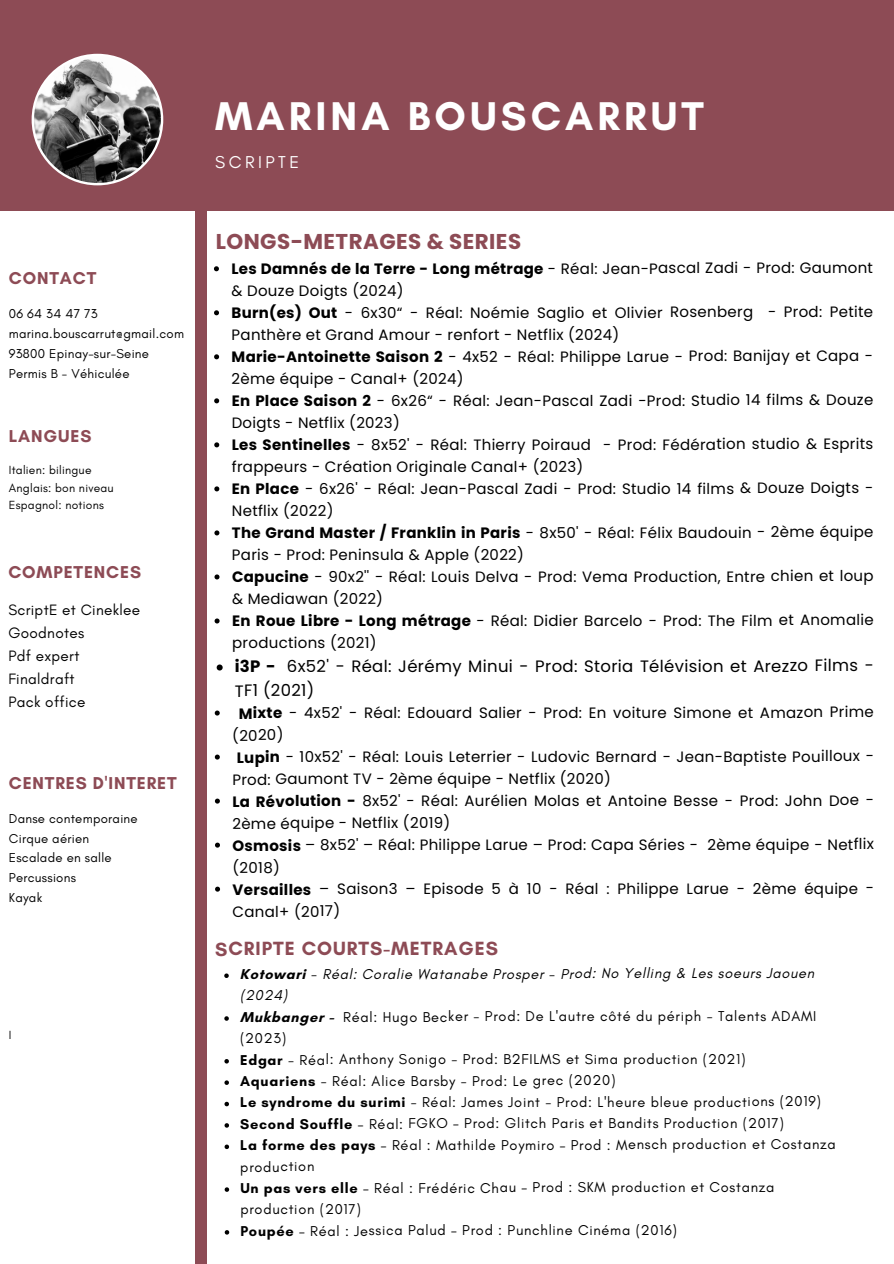
<style>
.page{position:relative;width:894px;height:1264px;background:#fff}
.page>*{position:absolute;margin:0;border:0;box-sizing:border-box;transform-origin:0 0}
.t1{font:700 40.8px "Glacial Indifference";letter-spacing:.1em;color:#fff}
.t2{font:700 21.45px "Poppins";letter-spacing:.015em;color:#8d4b55}
.t3{font:700 19.5px "Glacial Indifference";letter-spacing:.05em;color:#8d4b55}
.t4{font:700 17.55px "Glacial Indifference";letter-spacing:.05em;color:#8d4b55}
.t5{font:17.55px "Glacial Indifference";letter-spacing:.2em;color:#fff}
.t6{font:16.5px/24.6px "Poppins";letter-spacing:.015em;color:#000}
.t7{font:15.3px/23px "Glacial Indifference";letter-spacing:.02em;color:#000}
.t8{font:15px/22.5px "Poppins";letter-spacing:.015em;color:#000}
.t9{font:14.55px/21.9px "Glacial Indifference";letter-spacing:.045em;color:#000}
.t10{font:italic 14.55px/21.9px "Glacial Indifference";letter-spacing:.05em;color:#000}
.t11{font:13.2px "Glacial Indifference";letter-spacing:.02em;color:#000}
.t12{font:12px "Glacial Indifference";letter-spacing:.02em;color:#000}
.s1{font-weight:700}
.s2{font-weight:700;font-style:normal}
</style>
<div class="page">
<div style="left:0;top:0;width:892px;height:210px;background:#8d4b55"></div>
<svg style="left:32px;top:54px;width:131px;height:131px"></svg>
<svg style="left:214px;top:266px;width:5px;height:5px"></svg>
<svg style="left:214px;top:310px;width:5px;height:5px"></svg>
<svg style="left:214px;top:354px;width:5px;height:5px"></svg>
<svg style="left:214px;top:398px;width:5px;height:5px"></svg>
<svg style="left:214px;top:442px;width:5px;height:5px"></svg>
<svg style="left:214px;top:486px;width:5px;height:5px"></svg>
<svg style="left:214px;top:530px;width:5px;height:5px"></svg>
<svg style="left:214px;top:574px;width:5px;height:5px"></svg>
<svg style="left:214px;top:618px;width:5px;height:5px"></svg>
<svg style="left:216px;top:664px;width:6px;height:6px"></svg>
<svg style="left:215px;top:710px;width:5px;height:5px"></svg>
<svg style="left:215px;top:754px;width:5px;height:5px"></svg>
<svg style="left:215px;top:798px;width:5px;height:5px"></svg>
<svg style="left:215px;top:842px;width:5px;height:5px"></svg>
<svg style="left:215px;top:886px;width:5px;height:5px"></svg>
<svg style="left:224px;top:973px;width:5px;height:5px"></svg>
<svg style="left:224px;top:1016px;width:5px;height:4px"></svg>
<svg style="left:224px;top:1059px;width:5px;height:4px"></svg>
<svg style="left:224px;top:1080px;width:5px;height:4px"></svg>
<svg style="left:224px;top:1101px;width:5px;height:5px"></svg>
<svg style="left:224px;top:1123px;width:5px;height:4px"></svg>
<svg style="left:224px;top:1144px;width:5px;height:5px"></svg>
<svg style="left:224px;top:1187px;width:5px;height:4px"></svg>
<svg style="left:225px;top:1230px;width:4px;height:4px"></svg>
<div style="left:195px;top:187px;width:11px;height:1076px;background:#8d4b55"></div>
<p class="t4" style="left:9px;top:267px;width:89px">CONTACT</p>
<h1 class="t11" style="left:9px;top:306px;width:90px">06 64 34 47 73</h1>
<h4 class="t11" style="left:9px;top:325px;width:177px">marina.bouscarrut@gmail.com</h4>
<h2 class="t11" style="left:9px;top:345px;width:142px">93800 Epinay-sur-Seine</h2>
<p class="t11" style="left:9px;top:365px;width:122px">Permis B - Véhiculée</p>
<p class="t4" style="left:9px;top:425px;width:84px">LANGUES</p>
<p class="t12" style="left:9px;top:463px;width:84px">Italien: bilingue</p>
<p class="t12" style="left:9px;top:480px;width:106px">Anglais: bon niveau</p>
<p class="t12" style="left:9px;top:498px;width:96px">Espagnol: notions</p>
<p class="t4" style="left:8px;top:561px;width:134px">COMPETENCES</p>
<p class="t7" style="left:8px;top:598px;width:133px">ScriptE et Cineklee<br>Goodnotes<br>Pdf expert<br>Finaldraft<br>Pack office</p>
<p class="t4" style="left:9px;top:772px;width:169px">CENTRES D'INTERET</p>
<p class="t11" style="left:9px;top:810px;width:130px">Danse contemporaine</p>
<p class="t11" style="left:9px;top:830px;width:82px">Cirque aérien</p>
<p class="t11" style="left:9px;top:849px;width:104px">Escalade en salle</p>
<p class="t11" style="left:9px;top:869px;width:69px">Percussions</p>
<p class="t11" style="left:9px;top:889px;width:35px">Kayak</p>
<p class="t12" style="left:9px;top:1027px;width:4px">I</p>
<h2 class="t1" style="left:215px;top:91px;width:490px">MARINA BOUSCARRUT</h2>
<p class="t5" style="left:215px;top:152px;width:85px">SCRIPTE</p>
<p class="t2" style="left:216px;top:226px;width:307px">LONGS-METRAGES &amp; SERIES</p>
<p class="t8" style="left:231px;top:257px;width:643px"><span class="s1">Les Damnés de la Terre - Long métrage</span> - Réal: Jean-Pascal Zadi - Prod: Gaumont &amp; Douze Doigts (2024)</p>
<p class="t8" style="left:231px;top:301px;width:643px"><span class="s1">Burn(es) Out</span> - 6x30“ - Réal: Noémie Saglio et Olivier Rosenberg - Prod: Petite<br>Panthère et Grand Amour - renfort - Netflix (2024)</p>
<p class="t8" style="left:231px;top:345px;width:643px"><span class="s1">Marie-Antoinette Saison 2</span> - 4x52 - Réal: Philippe Larue - Prod: Banijay et Capa -<br>2ème équipe - Canal+ (2024)</p>
<p class="t8" style="left:232px;top:389px;width:643px"><span class="s1">En Place Saison 2</span> - 6x26“ - Réal: Jean-Pascal Zadi -Prod: Studio 14 films &amp; Douze<br>Doigts - Netflix (2023)</p>
<p class="t8" style="left:232px;top:433px;width:643px"><span class="s1">Les Sentinelles</span> - 8x52' - Réal: Thierry Poiraud - Prod: Fédération studio &amp; Esprits frappeurs - Création Originale Canal+ (2023)</p>
<p class="t8" style="left:232px;top:477px;width:643px"><span class="s1">En Place</span> - 6x26' - Réal: Jean-Pascal Zadi - Prod: Studio 14 films &amp; Douze Doigts -<br>Netflix (2022)</p>
<p class="t8" style="left:232px;top:521px;width:643px"><span class="s1">The Grand Master / Franklin in Paris</span> - 8x50' - Réal: Félix Baudouin - 2ème équipe<br>Paris - Prod: Peninsula &amp; Apple (2022)</p>
<h3 class="t8" style="left:232px;top:565px;width:643px"><span class="s1">Capucine</span> - 90x2'' - Réal: Louis Delva - Prod: Vema Production, Entre chien et loup &amp; Mediawan (2022)</h3>
<p class="t8" style="left:232px;top:609px;width:643px"><span class="s1">En Roue Libre - Long métrage</span> - Réal: Didier Barcelo - Prod: The Film et Anomalie productions (2021)</p>
<p class="t6" style="left:235px;top:653px;width:640px"><span class="s1">i3P -</span> 6x52' - Réal: Jérémy Minui - Prod: Storia Télévision et Arezzo Films -<br>TF1 (2021)</p>
<p class="t8" style="left:232px;top:701px;width:643px;text-indent:6px"><span class="s1">Mixte</span> - 4x52' - Réal: Edouard Salier - Prod: En voiture Simone et Amazon Prime (2020)</p>
<p class="t8" style="left:232px;top:745px;width:643px"><span class="s1">Lupin</span> - 10x52' - Réal: Louis Leterrier - Ludovic Bernard - Jean-Baptiste Pouilloux -<br>Prod: Gaumont TV - 2ème équipe - Netflix (2020)</p>
<h3 class="t8" style="left:232px;top:789px;width:643px"><span class="s1">La Révolution -</span> 8x52' - Réal: Aurélien Molas et Antoine Besse - Prod: John Doe -<br>2ème équipe - Netflix (2019)</h3>
<p class="t8" style="left:232px;top:833px;width:643px"><span class="s1">Osmosis</span> – 8x52' – Réal: Philippe Larue – Prod: Capa Séries - 2ème équipe - Netflix (2018)</p>
<p class="t8" style="left:232px;top:877px;width:643px"><span class="s1">Versailles</span> – Saison3 – Episode 5 à 10 - Réal : Philippe Larue - 2ème équipe -<br>Canal+ (2017)</p>
<p class="t3" style="left:215px;top:936px;width:284px">SCRIPTE COURTS-METRAGES</p>
<h3 class="t10" style="left:240px;top:962px;width:575px"><span class="s2">Kotowari</span> - Réal: Coralie Watanabe Prosper - Prod: No Yelling &amp; Les soeurs Jaouen (2024)</h3>
<h6 class="t9" style="left:240px;top:1005px;width:577px"><span class="s1">Mukbanger -</span> Réal: Hugo Becker - Prod: De L'autre côté du périph - Talents ADAMI (2023)</h6>
<h3 class="t9" style="left:240px;top:1048px;width:507px"><span class="s1">Edgar</span> - Réal: Anthony Sonigo - Prod: B2FILMS et Sima production (2021)</h3>
<p class="t9" style="left:240px;top:1069px;width:377px"><span class="s1">Aquariens</span> - Réal: Alice Barsby - Prod: Le grec (2020)</p>
<p class="t9" style="left:240px;top:1090px;width:582px"><span class="s1">Le syndrome du surimi</span> - Réal: James Joint - Prod: L'heure bleue productions (2019)</p>
<p class="t9" style="left:240px;top:1112px;width:545px"><span class="s1">Second Souffle</span> – Réal: FGKO – Prod: Glitch Paris et Bandits Production (2017)</p>
<p class="t9" style="left:240px;top:1133px;width:597px"><span class="s1">La forme des pays</span> – Réal : Mathilde Poymiro – Prod : Mensch production et Costanza production</p>
<p class="t9" style="left:240px;top:1176px;width:535px"><span class="s1">Un pas vers elle</span> – Réal : Frédéric Chau – Prod : SKM production et Costanza production (2017)</p>
<p class="t9" style="left:240px;top:1219px;width:438px"><span class="s1">Poupée</span> – Réal : Jessica Palud – Prod : Punchline Cinéma (2016)</p>
</div>
